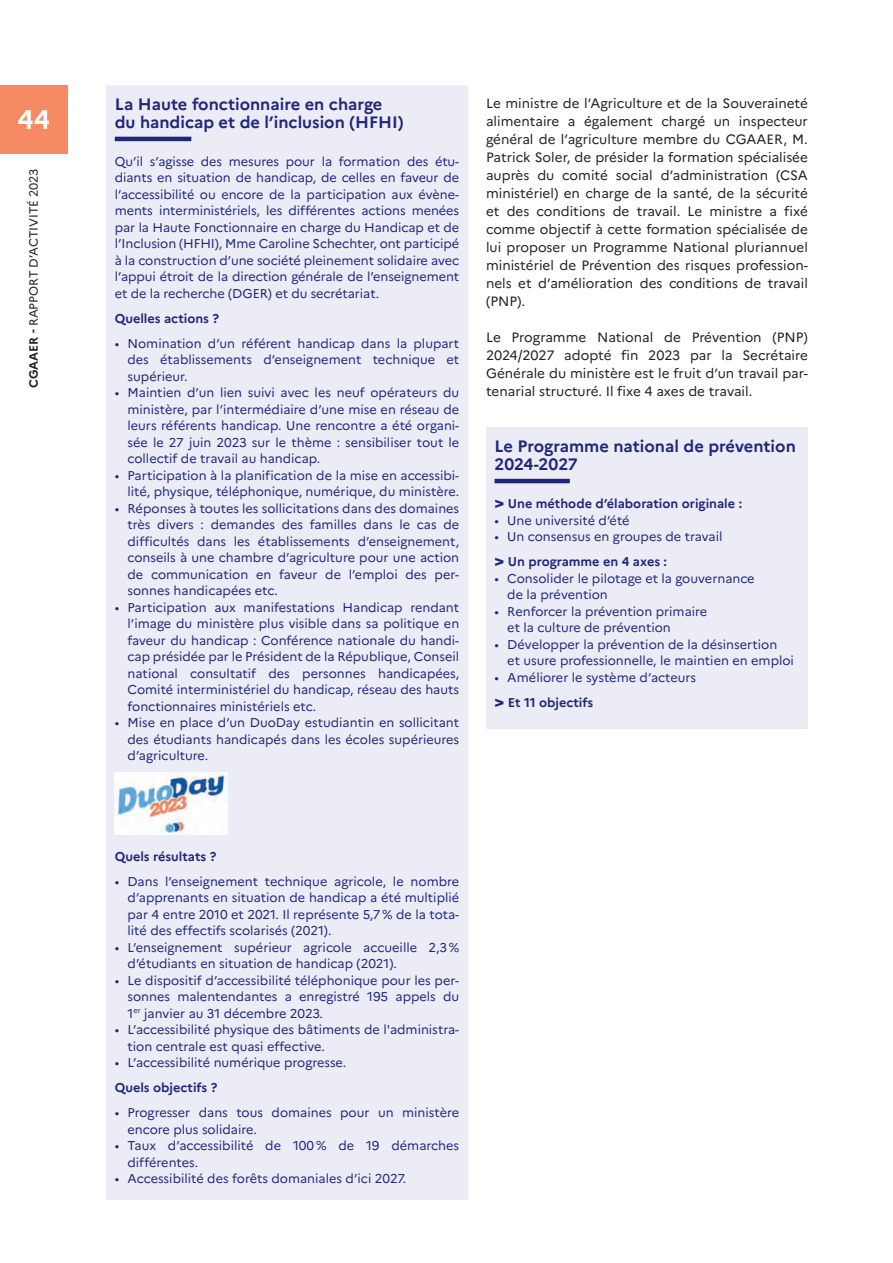
<style>
.page{position:relative;width:893px;height:1263px;background:#fff}
.page>*{position:absolute;margin:0;border:0;box-sizing:border-box;transform-origin:0 0}
.t1{font:700 27px "Marianne";color:#fff}
.t2{font:700 16.5px/18px "Marianne";color:#20277b}
.t3{font:13.5px/18px "Marianne";color:#231f20;text-align:justify}
.t4{font:12.75px/16.5px "Marianne";color:#20277b}
.t5{font:700 12.75px "Marianne";color:#20277b}
.t6{font:12px "Marianne";color:#231f20}
.s1{font-weight:700}
.s2{font-weight:800;font-size:16.5px}
</style>
<div class="page">
<div style="left:0;top:85px;width:68px;height:68px;background:#f68b63"></div>
<div style="left:106px;top:85px;width:362px;height:1114px;background:#ebecf6"></div>
<hr style="left:115px;top:137px;width:76px;height:4px;background:#20277b">
<div style="left:486px;top:427px;width:322px;height:302px;background:#ebecf6"></div>
<hr style="left:495px;top:479px;width:75px;height:4px;background:#20277b">
<img style="left:115px;top:773px;width:113px;height:61px">
<h1 class="t1" style="left:18px;top:99px;width:34px">44</h1>
<p class="t6" style="left:24px;top:388px;width:221px;rotate:-90deg"><span class="s1">CGAAER -</span> RAPPORT D’ACTIVITÉ 2023</p>
<p class="t2" style="left:115px;top:94px;width:290px">La Haute fonctionnaire en charge du handicap et de l’inclusion (HFHI)</p>
<p class="t4" style="left:115px;top:152px;width:346px;text-align:justify">Qu’il s’agisse des mesures pour la formation des étu&shy;diants en situation de handicap, de celles en faveur de l’accessibilité ou encore de la participation aux évène&shy;ments interministériels, les différentes actions menées par la Haute Fonctionnaire en charge du Handicap et de l’Inclusion (HFHI), Mme Caroline Schechter, ont participé à la construction d’une société pleinement solidaire avec l’appui étroit de la direction générale de l’enseignement et de la recherche (DGER) et du secrétariat.</p>
<p class="t5" style="left:115px;top:309px;width:106px">Quelles actions ?</p>
<p class="t4" style="left:128px;top:334px;width:333px;text-align:justify;text-indent:-13px">• Nomination d’un référent handicap dans la plupart des établissements d’enseignement technique et supérieur.</p>
<p class="t4" style="left:128px;top:384px;width:333px;text-align:justify;text-indent:-13px">• Maintien d’un lien suivi avec les neuf opérateurs du ministère, par l’intermédiaire d’une mise en réseau de leurs référents handicap. Une rencontre a été organi&shy;sée le 27 juin 2023 sur le thème : sensibiliser tout le collectif de travail au handicap.</p>
<p class="t4" style="left:115px;top:466px;width:346px;text-align:right">• Participation à la planification de la mise en accessibi&shy;lité, physique, téléphonique, numérique, du ministère.</p>
<p class="t4" style="left:128px;top:499px;width:333px;text-align:justify;text-indent:-13px">• Réponses à toutes les sollicitations dans des domaines très divers : demandes des familles dans le cas de difficultés dans les établissements d’enseignement, conseils à une chambre d’agriculture pour une action de communication en faveur de l’emploi des per&shy;sonnes handicapées etc.</p>
<p class="t4" style="left:128px;top:598px;width:333px;text-align:justify;text-indent:-13px">• Participation aux manifestations Handicap rendant l’image du ministère plus visible dans sa politique en faveur du handicap : Conférence nationale du handi&shy;cap présidée par le Président de la République, Conseil national consultatif des personnes handicapées, Comité interministériel du handicap, réseau des hauts fonctionnaires ministériels etc.</p>
<p class="t4" style="left:128px;top:714px;width:333px;text-align:justify;text-indent:-13px">• Mise en place d’un DuoDay estudiantin en sollicitant des étudiants handicapés dans les écoles supérieures d’agriculture.</p>
<p class="t3" style="left:486px;top:93px;width:323px">Le ministre de l’Agriculture et de la Souveraineté alimentaire a également chargé un inspecteur général de l’agriculture membre du CGAAER, M.<br>Patrick Soler, de présider la formation spécialisée auprès du comité social d’administration (CSA ministériel) en charge de la santé, de la sécurité et des conditions de travail. Le ministre a fixé comme objectif à cette formation spécialisée de lui proposer un Programme National pluriannuel ministériel de Prévention des risques profession&shy;nels et d’amélioration des conditions de travail (PNP).</p>
<p class="t3" style="left:486px;top:327px;width:323px">Le Programme National de Prévention (PNP)<br>2024/2027 adopté fin 2023 par la Secrétaire Générale du ministère est le fruit d’un travail par&shy;tenarial structuré. Il fixe 4 axes de travail.</p>
<p class="t2" style="left:495px;top:436px;width:303px">Le Programme national de prévention<br>2024-2027</p>
<p class="t5" style="left:495px;top:494px;width:249px"><span class="s2">&gt;</span> Une méthode d’élaboration originale :</p>
<p class="t4" style="left:495px;top:511px;width:137px">• Une université d’été</p>
<p class="t4" style="left:495px;top:523px;width:230px;line-height:25px">• Un consensus en groupes de travail <span class="s2">&gt;</span> <span class="s1">Un programme en 4 axes :</span></p>
<p class="t4" style="left:507px;top:569px;width:249px;text-indent:-13px">• Consolider le pilotage et la gouvernance de la prévention</p>
<p class="t4" style="left:507px;top:602px;width:202px;text-indent:-13px">• Renforcer la prévention primaire et la culture de prévention</p>
<p class="t4" style="left:507px;top:635px;width:288px;text-indent:-13px">• Développer la prévention de la désinsertion<br>et usure professionnelle, le maintien en emploi</p>
<p class="t4" style="left:495px;top:663px;width:203px;line-height:25px">• Améliorer le système d’acteurs <span class="s2">&gt;</span> <span class="s1">Et 11 objectifs</span></p>
<p class="t5" style="left:115px;top:846px;width:103px">Quels résultats ?</p>
<p class="t4" style="left:128px;top:872px;width:333px;text-align:justify;text-indent:-13px">• Dans l’enseignement technique agricole, le nombre d’apprenants en situation de handicap a été multiplié par 4 entre 2010 et 2021. Il représente 5,7 % de la tota&shy;lité des effectifs scolarisés (2021).</p>
<p class="t4" style="left:128px;top:938px;width:333px;text-indent:-13px">• L’enseignement supérieur agricole accueille 2,3 % d’étudiants en situation de handicap (2021).</p>
<p class="t4" style="left:128px;top:971px;width:333px;text-align:justify;text-indent:-13px">• Le dispositif d’accessibilité téléphonique pour les per&shy;sonnes malentendantes a enregistré 195 appels du 1<sup>er</sup> janvier au 31 décembre 2023.</p>
<p class="t4" style="left:128px;top:1020px;width:333px;text-indent:-13px">• L’accessibilité physique des bâtiments de l'administra&shy;tion centrale est quasi effective.</p>
<p class="t4" style="left:115px;top:1053px;width:233px">• L’accessibilité numérique progresse.</p>
<p class="t5" style="left:115px;top:1078px;width:104px">Quels objectifs ?</p>
<p class="t4" style="left:128px;top:1103px;width:333px;text-indent:-13px">• Progresser dans tous domaines pour un ministère encore plus solidaire.</p>
<p class="t4" style="left:128px;top:1136px;width:333px;text-indent:-13px">• Taux d’accessibilité de 100 % de 19 démarches différentes.</p>
<p class="t4" style="left:115px;top:1169px;width:293px">• Accessibilité des forêts domaniales d’ici 2027.</p>
</div>
